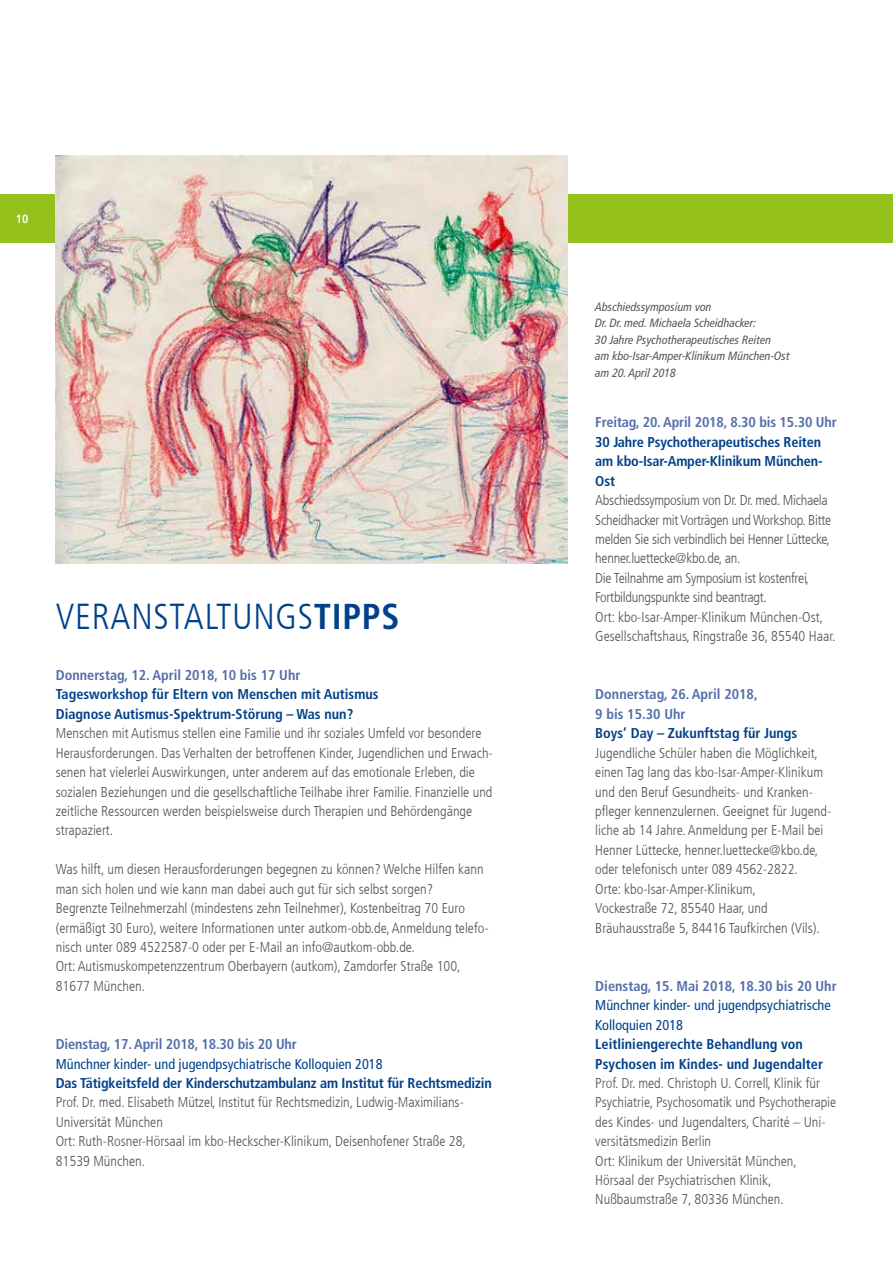
<style>
.page{position:relative;width:893px;height:1263px;background:#fff}
.page>*{position:absolute;margin:0;border:0;box-sizing:border-box;transform-origin:0 0}
.t1{font:300 condensed 36px "Frutiger LT Com";letter-spacing:.02em;color:#004189}
.t2{font:300 condensed 14.25px/19.4px "Frutiger LT Com";color:#565656}
.t3{font:700 condensed 14.25px/19.4px "Frutiger LT Com";color:#004189}
.t4{font:300 condensed 14.25px/19.4px "Frutiger LT Com";letter-spacing:-.02em;color:#565656}
.t5{font:700 condensed 14.25px/19.4px "Frutiger LT Com";color:#546eaa}
.t6{font:condensed 14.25px/19.4px "Frutiger LT Com";color:#004189}
.t7{font:italic condensed 12px/16.5px "Frutiger LT Com";color:#565656}
.t8{font:700 condensed 12px "Frutiger LT Com";color:#fff}
.s1{font-weight:700}
</style>
<div class="page">
<div style="left:0;top:194px;width:893px;height:49px;background:#94c11c"></div>
<img style="left:56px;top:155px;width:512px;height:408px">
<p class="t8" style="left:16px;top:212px;width:14px">10</p>
<h1 class="t1" style="left:56px;top:596px;width:345px">VERANSTALTUNGS<span class="s1">TIPPS</span></h1>
<p class="t5" style="left:56px;top:665px;width:246px">Donnerstag, 12. April 2018, 10 bis 17 Uhr</p>
<p class="t3" style="left:56px;top:685px;width:324px">Tagesworkshop für Eltern von Menschen mit Autismus<br>Diagnose Autismus-Spektrum-Störung – Was nun?</p>
<p class="t2" style="left:56px;top:724px;width:439px">Menschen mit Autismus stellen eine Familie und ihr soziales Umfeld vor besondere Herausforderungen. Das Verhalten der betroffenen Kinder, Jugendlichen und Erwach&shy;senen hat vielerlei Auswirkungen, unter anderem auf das emotionale Erleben, die sozialen Beziehungen und die gesellschaftliche Teilhabe ihrer Familie. Finanzielle und zeitliche Ressourcen werden beispielsweise durch Therapien und Behördengänge strapaziert.</p>
<p class="t2" style="left:56px;top:860px;width:434px">Was hilft, um diesen Herausforderungen begegnen zu können? Welche Hilfen kann man sich holen und wie kann man dabei auch gut für sich selbst sorgen?<br>Begrenzte Teilnehmerzahl (mindestens zehn Teilnehmer), Kostenbeitrag 70 Euro (ermäßigt 30 Euro), weitere Informationen unter autkom-obb.de, Anmeldung telefo&shy;nisch unter 089 4522587-0 oder per E-Mail an info@autkom-obb.de.<br>Ort: Autismuskompetenzzentrum Oberbayern (autkom), Zamdorfer Straße 100, 81677 München.</p>
<p class="t5" style="left:56px;top:1034px;width:243px">Dienstag, 17. April 2018, 18.30 bis 20 Uhr</p>
<p class="t6" style="left:56px;top:1054px;width:328px">Münchner kinder- und jugendpsychiatrische Kolloquien 2018</p>
<p class="t3" style="left:56px;top:1073px;width:437px">Das Tätigkeitsfeld der Kinderschutzambulanz am Institut für Rechtsmedizin</p>
<p class="t2" style="left:56px;top:1093px;width:412px">Prof. Dr. med. Elisabeth Mützel, Institut für Rechtsmedizin, Ludwig-Maximilians-Universität München<br>Ort: Ruth-Rosner-Hörsaal im kbo-Heckscher-Klinikum, Deisenhofener Straße 28, 81539 München.</p>
<p class="t7" style="left:595px;top:299px;width:196px">Abschiedssymposium von<br>Dr. Dr. med. Michaela Scheidhacker:<br>30 Jahre Psychotherapeutisches Reiten<br>am kbo-Isar-Amper-Klinikum München-Ost am 20. April 2018</p>
<p class="t5" style="left:595px;top:413px;width:243px">Freitag, 20. April 2018, 8.30 bis 15.30 Uhr</p>
<p class="t3" style="left:595px;top:432px;width:229px;text-align:justify">30 Jahre Psychotherapeutisches Reiten am kbo-Isar-Amper-Klinikum München-Ost</p>
<p class="t4" style="left:595px;top:491px;width:242px">Abschiedssymposium von Dr. Dr. med. Michaela Scheidhacker mit Vorträgen und Workshop. Bitte melden Sie sich verbindlich bei Henner Lüttecke, henner.luettecke@kbo.de, an.<br>Die Teilnahme am Symposium ist kostenfrei, Fortbildungspunkte sind beantragt.<br>Ort: kbo-Isar-Amper-Klinikum München-Ost, Gesellschaftshaus, Ringstraße 36, 85540 Haar.</p>
<p class="t5" style="left:595px;top:685px;width:164px">Donnerstag, 26. April 2018,<br>9 bis 15.30 Uhr</p>
<p class="t3" style="left:595px;top:724px;width:204px">Boys’ Day – Zukunftstag für Jungs</p>
<p class="t2" style="left:595px;top:743px;width:237px">Jugendliche Schüler haben die Möglichkeit, einen Tag lang das kbo-Isar-Amper-Klinikum und den Beruf Gesundheits- und Kranken&shy;pfleger kennenzulernen. Geeignet für Jugend&shy;liche ab 14 Jahre. Anmeldung per E-Mail bei Henner Lüttecke, henner.luettecke@kbo.de, oder telefonisch unter 089 4562-2822.<br>Orte: kbo-Isar-Amper-Klinikum,<br>Vockestraße 72, 85540 Haar, und Bräuhausstraße 5, 84416 Taufkirchen (Vils).</p>
<p class="t5" style="left:595px;top:976px;width:243px">Dienstag, 15. Mai 2018, 18.30 bis 20 Uhr</p>
<p class="t6" style="left:595px;top:996px;width:237px">Münchner kinder- und jugendpsychiatrische<br>Kolloquien 2018</p>
<p class="t3" style="left:595px;top:1034px;width:229px">Leitliniengerechte Behandlung von<br>Psychosen im Kindes- und Jugendalter</p>
<p class="t2" style="left:595px;top:1073px;width:242px">Prof. Dr. med. Christoph U. Correll, Klinik für Psychiatrie, Psychosomatik und Psychotherapie des Kindes- und Jugendalters, Charité – Uni&shy;versitätsmedizin Berlin<br>Ort: Klinikum der Universität München, Hörsaal der Psychiatrischen Klinik, Nußbaumstraße 7, 80336 München.</p>
</div>
